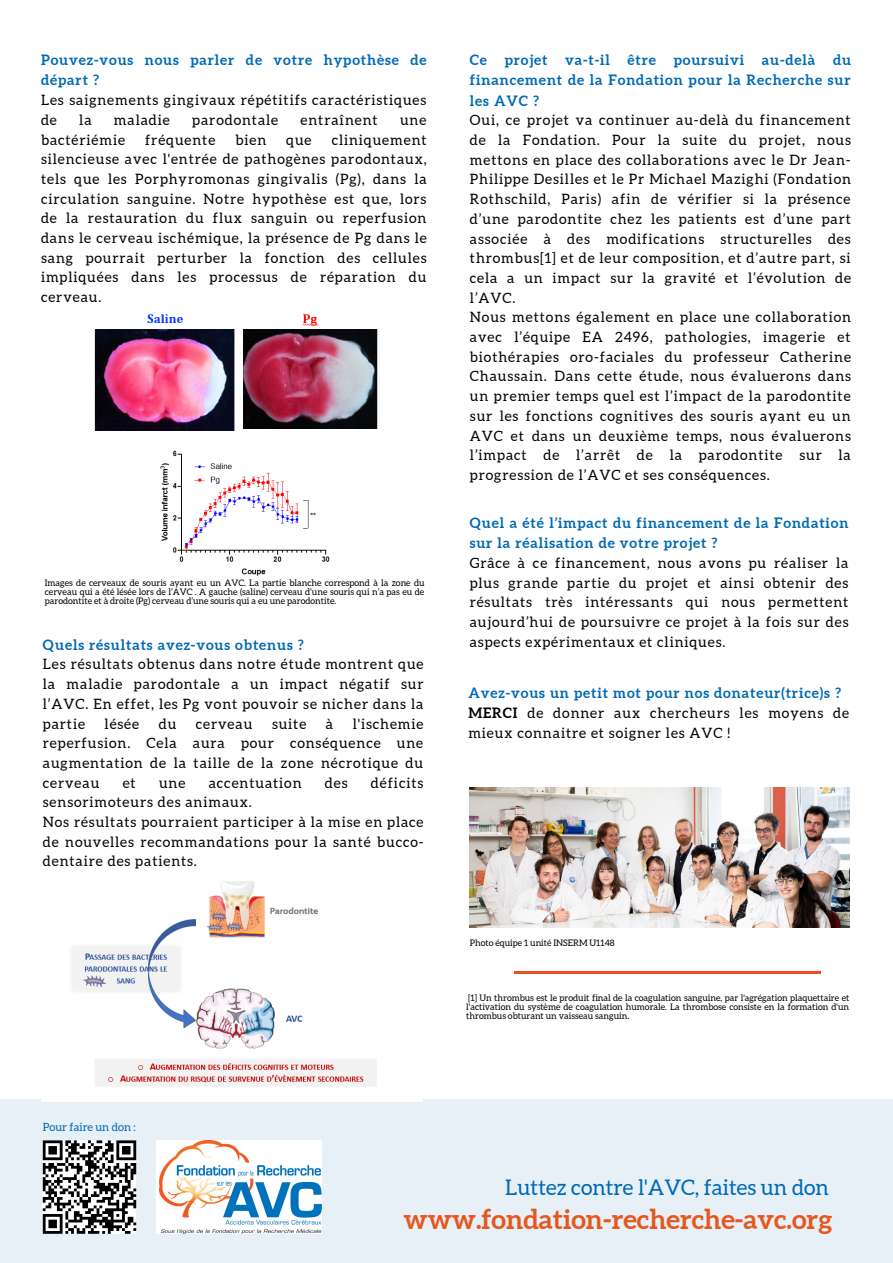
<style>
.page{position:relative;width:893px;height:1263px;background:#fff}
.page>*{position:absolute;margin:0;border:0;box-sizing:border-box;transform-origin:0 0}
.t1{font:700 27.08px "Aleo";color:#e6571e}
.t2{font:21.52px "Aleo";color:#0069b4}
.t3{font:14.25px/19.7px "Aleo";letter-spacing:.065em;color:#000;text-align:justify}
.t4{font:700 14.25px/20.2px "Aleo";letter-spacing:.065em;color:#0069b4}
.t5{font:11.25px "Aleo";color:#0069b4}
.t6{font:9px/9px "Aleo";color:#000;text-align:justify}
.s1{font-weight:700}
</style>
<div class="page">
<div style="left:0;top:1100px;width:893px;height:163px;background:#e7f0f7"></div>
<img style="left:156px;top:1140px;width:165px;height:93px">
<svg style="left:43px;top:1140px;width:93px;height:94px;background:#808080"></svg>
<hr style="left:514px;top:972px;width:306px;height:1px;background:#f14d28">
<img style="left:470px;top:787px;width:380px;height:140px">
<img style="left:41px;top:881px;width:381px;height:220px">
<img style="left:94px;top:314px;width:284px;height:117px">
<img style="left:160px;top:450px;width:170px;height:126px">
<p class="t4" style="left:41px;top:50px;width:387px">Pouvez-vous nous parler de votre hypothèse de départ ?</p>
<p class="t3" style="left:41px;top:90px;width:387px">Les saignements gingivaux répétitifs caractéristiques de</p>
<p class="t3" style="left:79px;top:110px;width:14px">la</p>
<p class="t3" style="left:114px;top:110px;width:57px">maladie</p>
<p class="t3" style="left:192px;top:110px;width:87px">parodontale</p>
<p class="t3" style="left:300px;top:110px;width:79px">entraînent</p>
<p class="t3" style="left:400px;top:110px;width:28px">une</p>
<p class="t3" style="left:41px;top:130px;width:85px">bactériémie</p>
<p class="t3" style="left:145px;top:130px;width:72px">fréquente</p>
<p class="t3" style="left:235px;top:130px;width:32px">bien</p>
<p class="t3" style="left:286px;top:130px;width:27px">que</p>
<p class="t3" style="left:41px;top:130px;width:387px;text-indent:291px">cliniquement silencieuse avec l'entrée de pathogènes parodontaux, tels que les Porphyromonas gingivalis (Pg), dans la circulation sanguine. Notre hypothèse est que, lors de la restauration du flux sanguin ou reperfusion dans le cerveau ischémique, la présence de Pg dans le sang pourrait perturber la fonction des cellules impliquées dans les processus de réparation du cerveau.</p>
<p class="t6" style="left:45px;top:579px;width:381px">Images de cerveaux de souris ayant eu un AVC. La partie blanche correspond à la zone du cerveau qui a été lésée lors de l’AVC . A gauche (saline) cerveau d’une souris qui n’a pas eu de parodontite et à droite (Pg) cerveau d’une souris qui a eu une parodontite.</p>
<p class="t4" style="left:43px;top:634px;width:262px">Quels résultats avez-vous obtenus ?</p>
<p class="t3" style="left:43px;top:654px;width:382px">Les résultats obtenus dans notre étude montrent que la maladie parodontale a un impact négatif sur l’AVC. En effet, les Pg vont pouvoir se nicher dans la partie</p>
<p class="t3" style="left:105px;top:714px;width:36px">lésée</p>
<p class="t3" style="left:159px;top:714px;width:19px">du</p>
<p class="t3" style="left:196px;top:714px;width:58px">cerveau</p>
<p class="t3" style="left:272px;top:714px;width:36px">suite</p>
<p class="t3" style="left:326px;top:714px;width:9px">à</p>
<p class="t3" style="left:43px;top:714px;width:382px;text-indent:310px">l'ischemie reperfusion. Cela aura pour conséquence une augmentation de la taille de la zone nécrotique du cerveau</p>
<p class="t3" style="left:123px;top:773px;width:15px">et</p>
<p class="t3" style="left:159px;top:773px;width:28px">une</p>
<p class="t3" style="left:209px;top:773px;width:94px">accentuation</p>
<p class="t3" style="left:325px;top:773px;width:24px">des</p>
<p class="t3" style="left:371px;top:773px;width:54px">déficits</p>
<p class="t3" style="left:43px;top:792px;width:210px">sensorimoteurs des animaux.</p>
<p class="t3" style="left:43px;top:812px;width:382px">Nos résultats pourraient participer à la mise en place de nouvelles recommandations pour la santé bucco&shy;dentaire des patients.</p>
<p class="t4" style="left:470px;top:50px;width:382px;text-align:justify">Ce projet va-t-il être poursuivi au-delà du financement de la Fondation pour la Recherche sur les AVC ?</p>
<p class="t3" style="left:470px;top:110px;width:382px">Oui, ce projet va continuer au-delà du financement de la Fondation. Pour la suite du projet, nous mettons en place des collaborations avec le Dr Jean-Philippe Desilles et le Pr Michael Mazighi (Fondation Rothschild, Paris) afin de vérifier si la présence d’une parodontite chez les patients est d’une part associée à des modifications structurelles des thrombus[1] et de leur composition, et d’autre part, si cela a un impact sur la gravité et l’évolution de l’AVC.</p>
<p class="t3" style="left:470px;top:307px;width:382px">Nous mettons également en place une collaboration avec l’équipe EA 2496, pathologies, imagerie et biothérapies oro-faciales du professeur Catherine Chaussain. Dans cette étude, nous évaluerons dans un premier temps quel est l’impact de la parodontite sur les fonctions cognitives des souris ayant eu un AVC et dans un deuxième temps, nous évaluerons l’impact de l’arrêt de la parodontite sur la progression de l’AVC et ses conséquences.</p>
<p class="t4" style="left:470px;top:512px;width:380px">Quel a été l’impact du financement de la Fondation sur la réalisation de votre projet ?</p>
<p class="t3" style="left:470px;top:553px;width:380px">Grâce à ce financement, nous avons pu réaliser la plus grande partie du projet et ainsi obtenir des résultats très intéressants qui nous permettent aujourd’hui de poursuivre ce projet à la fois sur des aspects expérimentaux et cliniques.</p>
<p class="t4" style="left:468px;top:683px;width:374px">Avez-vous un petit mot pour nos donateur(trice)s ?</p>
<p class="t3" style="left:468px;top:703px;width:382px"><span class="s1">MERCI</span> de donner aux chercheurs les moyens de mieux connaitre et soigner les AVC !</p>
<p class="t6" style="left:470px;top:938px;width:146px">Photo équipe 1 unité INSERM U1148</p>
<p class="t6" style="left:466px;top:993px;width:384px">[1] Un thrombus est le produit final de la coagulation sanguine, par l'agrégation plaquettaire et l'activation du système de coagulation humorale. La thrombose consiste en la formation d'un thrombus obturant un vaisseau sanguin.</p>
<p class="t5" style="left:43px;top:1121px;width:94px">Pour faire un don :</p>
<p class="t2" style="left:505px;top:1175px;width:325px">Luttez contre l'AVC, faites un don</p>
<p class="t1" style="left:403px;top:1203px;width:430px">www.fondation-recherche-avc.org</p>
</div>
